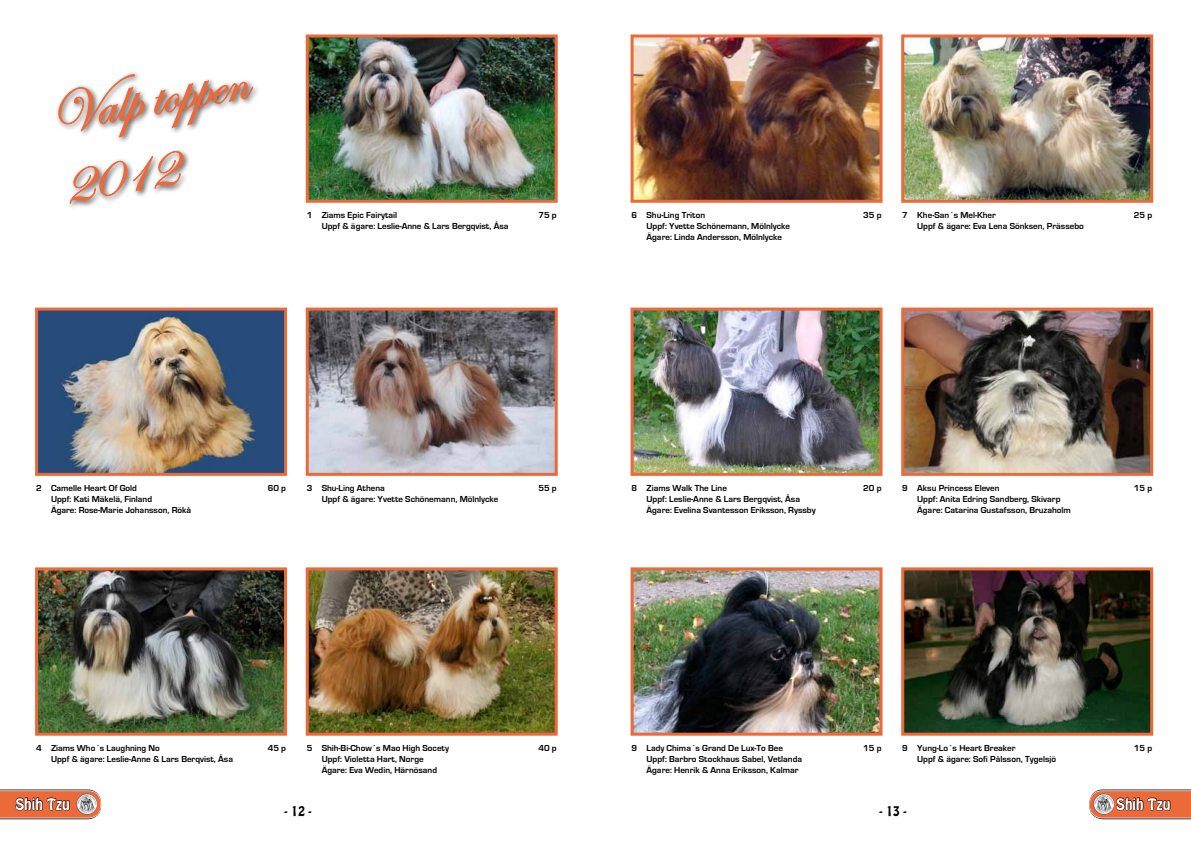
<style>
.page{position:relative;width:1191px;height:842px;background:#fff}
.page>*{position:absolute;margin:0;border:0;box-sizing:border-box;transform-origin:0 0}
.t1{font:60px/72px "Edwardian Script ITC";color:#ec6939}
.t2{font:13.8px "Hobo Std";color:#fff}
.t3{font:12px "Hobo Std";color:#000}
.t4{font:700 9px/11px "Eurostile";color:#000}
</style>
<div class="page">
<svg style="left:0;top:789px;width:102px;height:31px;background:#c76c4b"></svg>
<img style="left:76px;top:794px;width:21px;height:20px;border-radius:10px">
<svg style="left:1089px;top:789px;width:102px;height:31px;background:#c76b4a"></svg>
<img style="left:1093px;top:794px;width:21px;height:20px;border-radius:10px">
<img style="left:634px;top:571px;width:244px;height:161px">
<div style="left:630px;top:567px;width:252px;height:169px;border:3px solid #ec6939"></div>
<img style="left:39px;top:571px;width:244px;height:161px">
<div style="left:35px;top:567px;width:252px;height:169px;border:3px solid #ec6939"></div>
<img style="left:905px;top:571px;width:244px;height:161px">
<div style="left:901px;top:567px;width:252px;height:169px;border:3px solid #ec6939"></div>
<img style="left:310px;top:571px;width:244px;height:161px">
<div style="left:306px;top:567px;width:252px;height:169px;border:3px solid #ec6939"></div>
<img style="left:634px;top:312px;width:244px;height:160px">
<div style="left:630px;top:308px;width:252px;height:168px;border:3px solid #ec6939"></div>
<img style="left:39px;top:312px;width:244px;height:160px">
<div style="left:35px;top:308px;width:252px;height:168px;border:3px solid #ec6939"></div>
<img style="left:905px;top:312px;width:244px;height:160px">
<div style="left:901px;top:308px;width:252px;height:168px;border:3px solid #ec6939"></div>
<img style="left:310px;top:312px;width:244px;height:160px">
<div style="left:306px;top:308px;width:252px;height:168px;border:3px solid #ec6939"></div>
<img style="left:634px;top:38px;width:244px;height:161px">
<div style="left:630px;top:34px;width:252px;height:169px;border:3px solid #ec6939"></div>
<img style="left:905px;top:38px;width:244px;height:161px">
<div style="left:901px;top:34px;width:252px;height:169px;border:3px solid #ec6939"></div>
<img style="left:310px;top:38px;width:244px;height:161px">
<div style="left:306px;top:34px;width:252px;height:169px;border:3px solid #ec6939"></div>
<svg style="left:58px;top:74px;width:196px;height:134px"></svg>
<h1 class="t1" style="left:44px;top:81px;width:201px;rotate:-10deg">Valp toppen<br>2012</h1>
<p class="t4" style="left:307px;top:210px;width:92px">1 Ziams Epic Fairytail</p>
<p class="t4" style="left:538px;top:210px;width:20px">75 p</p>
<p class="t4" style="left:322px;top:221px;width:188px">Uppf &amp; ägare: Leslie-Anne &amp; Lars Bergqvist, Åsa</p>
<p class="t4" style="left:631px;top:210px;width:75px">6 Shu-Ling Triton</p>
<p class="t4" style="left:863px;top:210px;width:20px">35 p</p>
<p class="t4" style="left:646px;top:221px;width:145px">Uppf: Yvette Schönemann, Mölnlycke<br>Ägare: Linda Andersson, Mölnlycke</p>
<p class="t4" style="left:902px;top:210px;width:95px">7 Khe-San´s Mel-Kher</p>
<p class="t4" style="left:1133px;top:210px;width:20px">25 p</p>
<p class="t4" style="left:917px;top:221px;width:168px">Uppf &amp; ägare: Eva Lena Sönksen, Prässebo</p>
<p class="t4" style="left:36px;top:483px;width:102px">2 Camelle Heart Of Gold</p>
<p class="t4" style="left:268px;top:483px;width:20px">60 p</p>
<p class="t4" style="left:51px;top:494px;width:142px">Uppf: Kati Mäkelä, Finland<br>Ägare: Rose-Marie Johansson, Rökå</p>
<p class="t4" style="left:307px;top:483px;width:80px">3 Shu-Ling Athena</p>
<p class="t4" style="left:538px;top:483px;width:20px">55 p</p>
<p class="t4" style="left:322px;top:494px;width:178px">Uppf &amp; ägare: Yvette Schönemann, Mölnlycke</p>
<p class="t4" style="left:631px;top:483px;width:97px">8 Ziams Walk The Line</p>
<p class="t4" style="left:863px;top:483px;width:20px">20 p</p>
<p class="t4" style="left:646px;top:494px;width:171px">Uppf: Leslie-Anne &amp; Lars Bergqvist, Åsa<br>Ägare: Evelina Svantesson Eriksson, Ryssby</p>
<p class="t4" style="left:902px;top:483px;width:99px">9 Aksu Princess Eleven</p>
<p class="t4" style="left:1133px;top:483px;width:20px">15 p</p>
<p class="t4" style="left:917px;top:494px;width:155px">Uppf: Anita Edring Sandberg, Skivarp<br>Ägare: Catarina Gustafsson, Bruzaholm</p>
<p class="t4" style="left:36px;top:743px;width:125px">4 Ziams Who´s Laughning No</p>
<p class="t4" style="left:268px;top:743px;width:20px">45 p</p>
<p class="t4" style="left:51px;top:754px;width:184px">Uppf &amp; ägare: Leslie-Anne &amp; Lars Berqvist, Åsa</p>
<p class="t4" style="left:307px;top:743px;width:144px">5 Shih-Bi-Chow´s Mao High Socety</p>
<p class="t4" style="left:538px;top:743px;width:20px">40 p</p>
<p class="t4" style="left:322px;top:754px;width:117px">Uppf: Violetta Hart, Norge<br>Ägare: Eva Wedin, Härnösand</p>
<p class="t4" style="left:631px;top:743px;width:153px">9 Lady Chima´s Grand De Lux-To Bee</p>
<p class="t4" style="left:863px;top:743px;width:20px">15 p</p>
<p class="t4" style="left:646px;top:754px;width:157px">Uppf: Barbro Stockhaus Sabel, Vetlanda<br>Ägare: Henrik &amp; Anna Eriksson, Kalmar</p>
<p class="t4" style="left:902px;top:743px;width:115px">9 Yung-Lo´s Heart Breaker</p>
<p class="t4" style="left:1133px;top:743px;width:20px">15 p</p>
<p class="t4" style="left:917px;top:754px;width:140px">Uppf &amp; ägare: Sofi Pålsson, Tygelsjö</p>
<h2 class="t2" style="left:15px;top:795px;width:56px">Shih Tzu</h2>
<h2 class="t2" style="left:1116px;top:795px;width:56px">Shih Tzu</h2>
<h3 class="t3" style="left:284px;top:803px;width:28px">- 12 -</h3>
<h3 class="t3" style="left:879px;top:803px;width:28px">- 13 -</h3>
</div>
